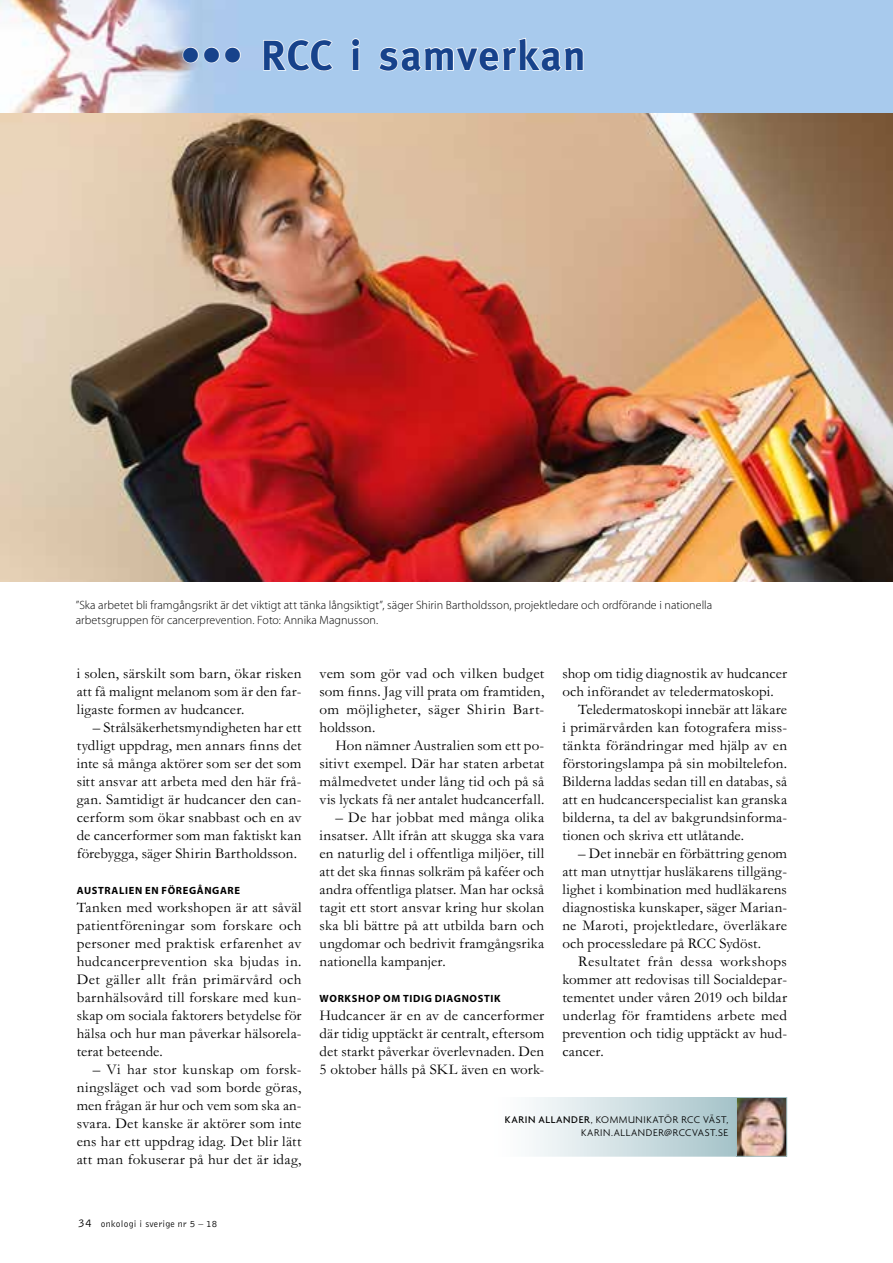
<style>
.page{position:relative;width:893px;height:1263px;background:#fff}
.page>*{position:absolute;margin:0;border:0;box-sizing:border-box;transform-origin:0 0}
.t1{font:700 42px "Meta";letter-spacing:.035em;color:#17428b}
.t2{font:15px/18px "Garamond";letter-spacing:.01em;color:#000;text-align:justify}
.t3{font:300 12px/15px "Myriad Pro";letter-spacing:.005em;color:#000}
.t4{font:300 10.5px/12.6px "Agenda";letter-spacing:.05em;color:#000;text-align:right}
.t5{font:700 10.5px "Myriad Pro";letter-spacing:.06em;color:#000}
.t6{font:9.75px "Bell Gothic BT";letter-spacing:.02em;color:#000}
.s1{font-family:"Agenda Alt";font-weight:400}
.s2{font-size:12px}
</style>
<div class="page">
<img style="left:0;top:112px;width:893px;height:470px">
<img style="left:0;top:0;width:893px;height:112px">
<div style="left:182px;top:47px;width:17px;height:16px;border:2px solid #fff;border-radius:50%"></div>
<div style="left:204px;top:47px;width:16px;height:16px;border:2px solid #fff;border-radius:50%"></div>
<div style="left:225px;top:47px;width:16px;height:16px;border:2px solid #fff;border-radius:50%"></div>
<svg style="left:262px;top:39px;width:72px;height:33px;background:#bcd5f1"></svg>
<svg style="left:351px;top:37px;width:10px;height:34px"></svg>
<svg style="left:378px;top:37px;width:206px;height:36px;background:#b9d4f0"></svg>
<div style="left:491px;top:1098px;width:244px;height:58px;background:linear-gradient(to right,#fff,#a7c4cb)"></div>
<div style="left:490px;top:1097px;width:246px;height:60px;border:2px solid #fff"></div>
<img style="left:738px;top:1099px;width:47px;height:56px">
<div style="left:736px;top:1097px;width:51px;height:60px;border:1px solid #a3c2c7"></div>
<h1 class="t1" style="left:180px;top:31px;width:407px">••• RCC i samverkan</h1>
<p class="t3" style="left:76px;top:597px;width:638px">”Ska arbetet bli framgångsrikt är det viktigt att tänka långsiktigt”, säger Shirin Bartholdsson, projektledare och ordförande i nationella arbetsgruppen för cancerprevention. Foto: Annika Magnusson.</p>
<p class="t2" style="left:77px;top:665px;width:226px">i solen, särskilt som barn, ökar risken att få malignt melanom som är den far&shy;ligaste formen av hudcancer.</p>
<p class="t2" style="left:77px;top:719px;width:226px;text-indent:16px">– Strålsäkerhetsmyndigheten har ett tydligt uppdrag, men annars finns det inte så många aktörer som ser det som sitt ansvar att arbeta med den här frå&shy;gan. Samtidigt är hudcancer den can&shy;cerform som ökar snabbast och en av de cancerformer som man faktiskt kan förebygga, säger Shirin Bartholdsson.</p>
<p class="t5" style="left:77px;top:884px;width:165px">AUSTRALIEN EN FÖREGÅNGARE</p>
<p class="t2" style="left:77px;top:899px;width:226px">Tanken med workshopen är att såväl patientföreningar som forskare och personer med praktisk erfarenhet av hudcancerprevention ska bjudas in.<br>Det gäller allt från primärvård och barnhälsovård till forskare med kun&shy;skap om sociala faktorers betydelse för hälsa och hur man påverkar hälsorela&shy;terat beteende.</p>
<p class="t2" style="left:77px;top:1061px;width:226px;text-indent:16px">– Vi har stor kunskap om forsk&shy;ningsläget och vad som borde göras, men frågan är hur och vem som ska an&shy;svara. Det kanske är aktörer som inte ens har ett uppdrag idag. Det blir lätt att man fokuserar på hur det är idag,</p>
<p class="t2" style="left:320px;top:665px;width:226px">vem som gör vad och vilken budget som finns. Jag vill prata om framtiden, om möjligheter, säger Shirin Bart&shy;holdsson.</p>
<p class="t2" style="left:320px;top:737px;width:226px;text-indent:16px">Hon nämner Australien som ett po&shy;sitivt exempel. Där har staten arbetat målmedvetet under lång tid och på så vis lyckats få ner antalet hudcancerfall.</p>
<p class="t2" style="left:320px;top:809px;width:226px;text-indent:16px">– De har jobbat med många olika insatser. Allt ifrån att skugga ska vara en naturlig del i offentliga miljöer, till att det ska finnas solkräm på kaféer och andra offentliga platser. Man har också tagit ett stort ansvar kring hur skolan ska bli bättre på att utbilda barn och ungdomar och bedrivit framgångsrika nationella kampanjer.</p>
<p class="t5" style="left:320px;top:992px;width:182px">WORKSHOP OM TIDIG DIAGNOSTIK</p>
<p class="t2" style="left:320px;top:1007px;width:226px">Hudcancer är en av de cancerformer där tidig upptäckt är centralt, eftersom det starkt påverkar överlevnaden. Den 5 oktober hålls på SKL även en work-</p>
<p class="t2" style="left:562px;top:665px;width:226px">shop om tidig diagnostik av hudcancer</p>
<p class="t2" style="left:562px;top:683px;width:213px">och införandet av teledermatoskopi.</p>
<p class="t2" style="left:578px;top:701px;width:210px">Teledermatoskopi innebär att läkare</p>
<p class="t2" style="left:562px;top:719px;width:226px">i primärvården kan fotografera miss-</p>
<p class="t2" style="left:562px;top:737px;width:226px">tänkta förändringar med hjälp av en</p>
<p class="t2" style="left:562px;top:755px;width:226px">förstoringslampa på sin mobiltelefon.</p>
<p class="t2" style="left:562px;top:773px;width:226px">Bilderna laddas sedan till en databas, så</p>
<p class="t2" style="left:562px;top:791px;width:226px">att en hudcancerspecialist kan granska</p>
<p class="t2" style="left:562px;top:809px;width:226px">bilderna, ta del av bakgrundsinforma-</p>
<p class="t2" style="left:562px;top:827px;width:183px">tionen och skriva ett utlåtande.</p>
<p class="t2" style="left:562px;top:845px;width:226px;text-indent:16px">– Det innebär en förbättring genom att man utnyttjar husläkarens tillgäng&shy;lighet i kombination med hudläkarens diagnostiska kunskaper, säger Marian&shy;ne Maroti, projektledare, överläkare och processledare på RCC Sydöst.</p>
<p class="t2" style="left:562px;top:953px;width:226px;text-indent:16px">Resultatet från dessa workshops kommer att redovisas till Socialdepar&shy;tementet under våren 2019 och bildar underlag för framtidens arbete med prevention och tidig upptäckt av hud&shy;cancer.</p>
<p class="t4" style="left:505px;top:1113px;width:225px"><span class="s1">KARIN ALLANDER</span>, KOMMUNIKATÖR RCC VÄST,<br>KARIN.ALLANDER@RCCVAST.SE</p>
<p class="t6" style="left:78px;top:1217px;width:141px"><span class="s2">34</span> onkologi i sverige nr 5 – 18</p>
</div>
